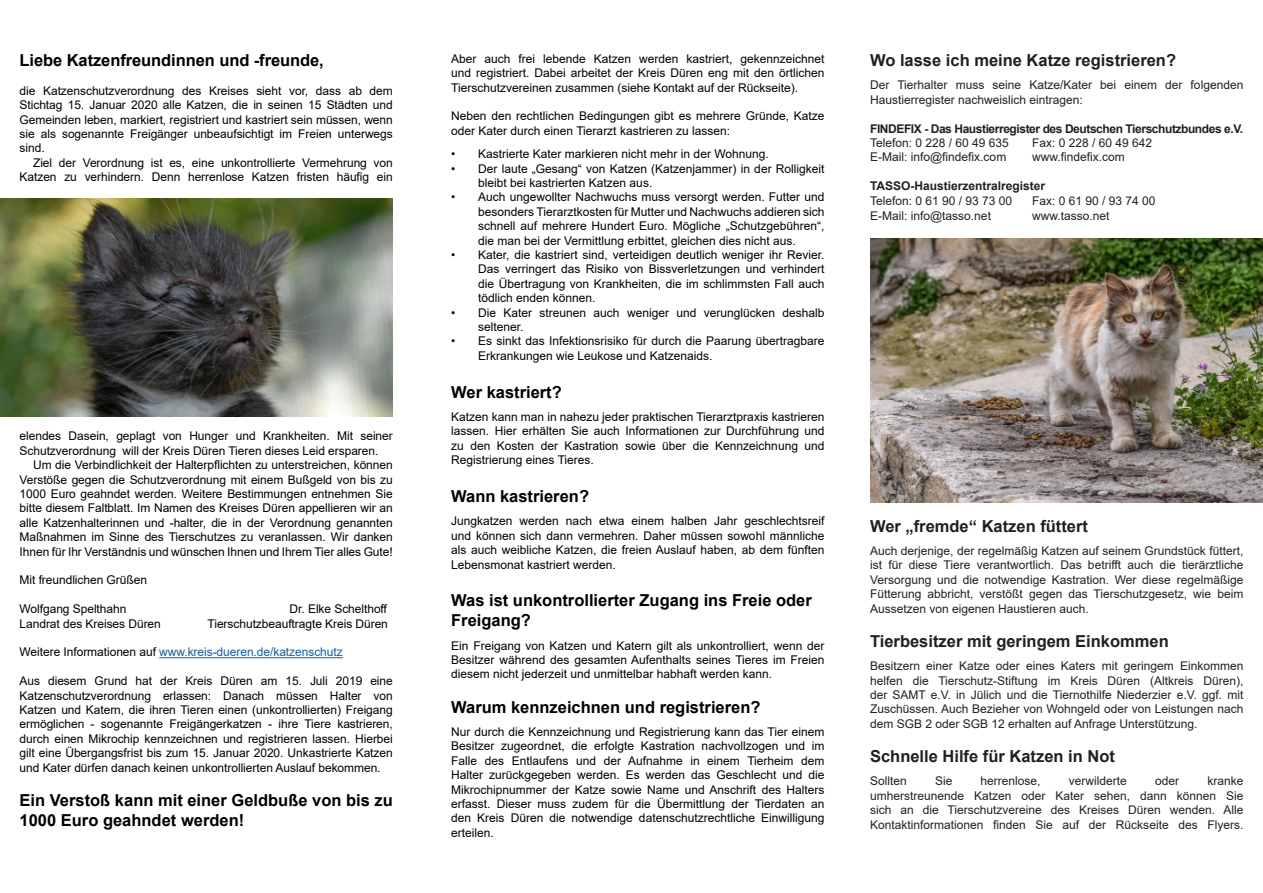
<style>
.page{position:relative;width:1263px;height:893px;background:#fff}
.page>*{position:absolute;margin:0;border:0;box-sizing:border-box;transform-origin:0 0}
.t1{font:700 16.5px "Arial";color:#231f20}
.t2{font:700 16.5px/19.8px "Arial";color:#000002}
.t3{font:700 16.5px/19.8px "Arial";color:#000001}
.t4{font:12px/14.4px "Arial";color:#000002;text-align:justify}
.t5{font:12px/14.4px "Arial";letter-spacing:-.005em;color:#000001;text-align:justify}
.t6{font:12px/14.4px "Arial";color:#231f20;text-align:justify}
.t7{font:700 12px "Arial";letter-spacing:-.035em;color:#231f20}
.t8{font:12px "Arial";letter-spacing:-.005em;color:#175d9e}
.t9{font:700 12px "Arial";color:#231f20}
.s1{color:#000001}
</style>
<div class="page">
<hr style="left:159px;top:657px;width:184px;height:1px;background:#175d9e">
<img style="left:0;top:198px;width:392px;height:219px">
<img style="left:870px;top:238px;width:393px;height:265px">
<p class="t3" style="left:20px;top:51px;width:306px">Liebe Katzenfreundinnen und -freunde,</p>
<p class="t5" style="left:20px;top:83px;width:375px">die Katzenschutzverordnung des Kreises sieht vor, dass ab dem Stichtag 15. Januar 2020 alle Katzen, die in seinen 15 Städten und Gemeinden leben, markiert, registriert und kastriert sein müssen, wenn sie als sogenannte Freigänger unbeaufsichtigt im Freien unterwegs sind.</p>
<p class="t5" style="left:20px;top:155px;width:375px;text-align:right">Ziel der Verordnung ist es, eine unkontrollierte Vermehrung von<br>Katzen zu verhindern. Denn herrenlose Katzen fristen häufig ein</p>
<p class="t5" style="left:20px;top:429px;width:375px">elendes Dasein, geplagt von Hunger und Krankheiten. Mit seiner<br>Schutzverordnung will der Kreis Düren Tieren dieses Leid ersparen.</p>
<p class="t5" style="left:20px;top:458px;width:375px;text-indent:14px">Um die Verbindlichkeit der Halterpflichten zu unterstreichen, können Verstöße gegen die Schutzverordnung mit einem Bußgeld von bis zu 1000 Euro geahndet werden. Weitere Bestimmungen entnehmen Sie bitte diesem Faltblatt. Im Namen des Kreises Düren appellieren wir an alle Katzenhalterinnen und -halter, die in der Verordnung genannten Maßnahmen im Sinne des Tierschutzes zu veranlassen. Wir danken Ihnen für Ihr Verständnis und wünschen Ihnen und Ihrem Tier alles Gute!</p>
<p class="t5" style="left:20px;top:573px;width:129px">Mit freundlichen Grüßen</p>
<p class="t5" style="left:20px;top:602px;width:108px">Wolfgang Spelthahn</p>
<p class="t5" style="left:290px;top:602px;width:99px">Dr. Elke Schelthoff</p>
<p class="t5" style="left:20px;top:616px;width:143px">Landrat des Kreises Düren</p>
<p class="t5" style="left:208px;top:616px;width:182px">Tierschutzbeauftragte Kreis Düren</p>
<p class="t8" style="left:20px;top:644px;width:325px"><span class="s1">Weitere Informationen auf</span> www.kreis-dueren.de/katzenschutz</p>
<p class="t5" style="left:20px;top:674px;width:375px">Aus diesem Grund hat der Kreis Düren am 15. Juli 2019 eine Katzenschutzverordnung erlassen: Danach müssen Halter von Katzen und Katern, die ihren Tieren einen (unkontrollierten) Freigang ermöglichen - sogenannte Freigängerkatzen - ihre Tiere kastrieren, durch einen Mikrochip kennzeichnen und registrieren lassen. Hierbei gilt eine Übergangsfrist bis zum 15. Januar 2020. Unkastrierte Katzen und Kater dürfen danach keinen unkontrollierten Auslauf bekommen.</p>
<p class="t3" style="left:20px;top:790px;width:375px">Ein Verstoß kann mit einer Geldbuße von bis zu<br>1000 Euro geahndet werden!</p>
<p class="t4" style="left:451px;top:51px;width:375px">Aber auch frei lebende Katzen werden kastriert, gekennzeichnet und registriert. Dabei arbeitet der Kreis Düren eng mit den örtlichen Tierschutzvereinen zusammen (siehe Kontakt auf der Rückseite).</p>
<p class="t4" style="left:451px;top:109px;width:375px">Neben den rechtlichen Bedingungen gibt es mehrere Gründe, Katze oder Kater durch einen Tierarzt kastrieren zu lassen:</p>
<p class="t4" style="left:451px;top:147px;width:319px">• Kastrierte Kater markieren nicht mehr in der Wohnung.</p>
<p class="t4" style="left:478px;top:161px;width:348px;text-indent:-27px">• Der laute „Gesang“ von Katzen (Katzenjammer) in der Rolligkeit bleibt bei kastrierten Katzen aus.</p>
<p class="t4" style="left:478px;top:190px;width:348px;text-indent:-27px">• Auch ungewollter Nachwuchs muss versorgt werden. Futter und besonders Tierarztkosten für Mutter und Nachwuchs addieren sich schnell auf mehrere Hundert Euro. Mögliche „Schutzgebühren“, die man bei der Vermittlung erbittet, gleichen dies nicht aus.</p>
<p class="t4" style="left:478px;top:247px;width:348px;text-indent:-27px">• Kater, die kastriert sind, verteidigen deutlich weniger ihr Revier.<br>Das verringert das Risiko von Bissverletzungen und verhindert die Übertragung von Krankheiten, die im schlimmsten Fall auch tödlich enden können.</p>
<p class="t4" style="left:478px;top:305px;width:348px;text-indent:-27px">• Die Kater streunen auch weniger und verunglücken deshalb seltener.</p>
<p class="t4" style="left:478px;top:334px;width:348px;text-indent:-27px">• Es sinkt das Infektionsrisiko für durch die Paarung übertragbare<br>Erkrankungen wie Leukose und Katzenaids.</p>
<p class="t2" style="left:451px;top:382px;width:112px">Wer kastriert?</p>
<p class="t4" style="left:451px;top:409px;width:375px">Katzen kann man in nahezu jeder praktischen Tierarztpraxis kastrieren lassen. Hier erhälten Sie auch Informationen zur Durchführung und zu den Kosten der Kastration sowie über die Kennzeichnung und Registrierung eines Tieres.</p>
<p class="t2" style="left:451px;top:486px;width:139px">Wann kastrieren?</p>
<p class="t4" style="left:451px;top:514px;width:375px">Jungkatzen werden nach etwa einem halben Jahr geschlechtsreif und können sich dann vermehren. Daher müssen sowohl männliche als auch weibliche Katzen, die freien Auslauf haben, ab dem fünften Lebensmonat kastriert werden.</p>
<p class="t2" style="left:451px;top:591px;width:362px">Was ist unkontrollierter Zugang ins Freie oder<br>Freigang?</p>
<p class="t4" style="left:451px;top:638px;width:375px">Ein Freigang von Katzen und Katern gilt als unkontrolliert, wenn der Besitzer während des gesamten Aufenthalts seines Tieres im Freien diesem nicht jederzeit und unmittelbar habhaft werden kann.</p>
<p class="t2" style="left:451px;top:697px;width:311px">Warum kennzeichnen und registrieren?</p>
<p class="t4" style="left:451px;top:724px;width:375px">Nur durch die Kennzeichnung und Registrierung kann das Tier einem Besitzer zugeordnet, die erfolgte Kastration nachvollzogen und im Falle des Entlaufens und der Aufnahme in einem Tierheim dem Halter zurückgegeben werden. Es werden das Geschlecht und die Mikrochipnummer der Katze sowie Name und Anschrift des Halters erfasst. Dieser muss zudem für die Übermittlung der Tierdaten an den Kreis Düren die notwendige datenschutzrechtliche Einwilligung erteilen.</p>
<p class="t1" style="left:870px;top:49px;width:307px">Wo lasse ich meine Katze registrieren?</p>
<p class="t6" style="left:870px;top:78px;width:375px">Der Tierhalter muss seine Katze/Kater bei einem der folgenden<br>Haustierregister nachweislich eintragen:</p>
<p class="t7" style="left:870px;top:120px;width:375px">FINDEFIX - Das Haustierregister des Deutschen Tierschutzbundes e.V.</p>
<p class="t6" style="left:870px;top:136px;width:140px">Telefon: 0 228 / 60 49 635</p>
<p class="t6" style="left:1032px;top:136px;width:122px">Fax: 0 228 / 60 49 642</p>
<p class="t6" style="left:870px;top:150px;width:138px">E-Mail: info@findefix.com</p>
<p class="t6" style="left:1032px;top:150px;width:94px">www.findefix.com</p>
<p class="t9" style="left:870px;top:178px;width:177px">TASSO-Haustierzentralregister</p>
<p class="t6" style="left:870px;top:193px;width:144px">Telefon: 0 61 90 / 93 73 00</p>
<p class="t6" style="left:1032px;top:193px;width:125px">Fax: 0 61 90 / 93 74 00</p>
<p class="t6" style="left:870px;top:208px;width:122px">E-Mail: info@tasso.net</p>
<p class="t6" style="left:1032px;top:208px;width:79px">www.tasso.net</p>
<p class="t1" style="left:870px;top:514px;width:219px">Wer „fremde“ Katzen füttert</p>
<p class="t6" style="left:870px;top:544px;width:375px">Auch derjenige, der regelmäßig Katzen auf seinem Grundstück füttert, ist für diese Tiere verantwortlich. Das betrifft auch die tierärztliche Versorgung und die notwendige Kastration. Wer diese regelmäßige Fütterung abbricht, verstößt gegen das Tierschutzgesetz, wie beim Aussetzen von eigenen Haustieren auch.</p>
<p class="t1" style="left:870px;top:629px;width:300px">Tierbesitzer mit geringem Einkommen</p>
<p class="t6" style="left:870px;top:659px;width:375px">Besitzern einer Katze oder eines Katers mit geringem Einkommen helfen die Tierschutz-Stiftung im Kreis Düren (Altkreis Düren), der SAMT e.V. in Jülich und die Tiernothilfe Niederzier e.V. ggf. mit Zuschüssen. Auch Bezieher von Wohngeld oder von Leistungen nach dem SGB 2 oder SGB 12 erhalten auf Anfrage Unterstützung.</p>
<p class="t1" style="left:870px;top:745px;width:246px">Schnelle Hilfe für Katzen in Not</p>
<p class="t6" style="left:870px;top:774px;width:38px">Sollten</p>
<p class="t6" style="left:935px;top:774px;width:19px">Sie</p>
<p class="t6" style="left:980px;top:774px;width:62px">herrenlose,</p>
<p class="t6" style="left:1069px;top:774px;width:60px">verwilderte</p>
<p class="t6" style="left:1155px;top:774px;width:26px">oder</p>
<p class="t6" style="left:870px;top:774px;width:375px;text-indent:337px">kranke umherstreunende Katzen oder Kater sehen, dann können Sie sich an die Tierschutzvereine des Kreises Düren wenden. Alle Kontaktinformationen finden Sie auf der Rückseite des Flyers.</p>
</div>
